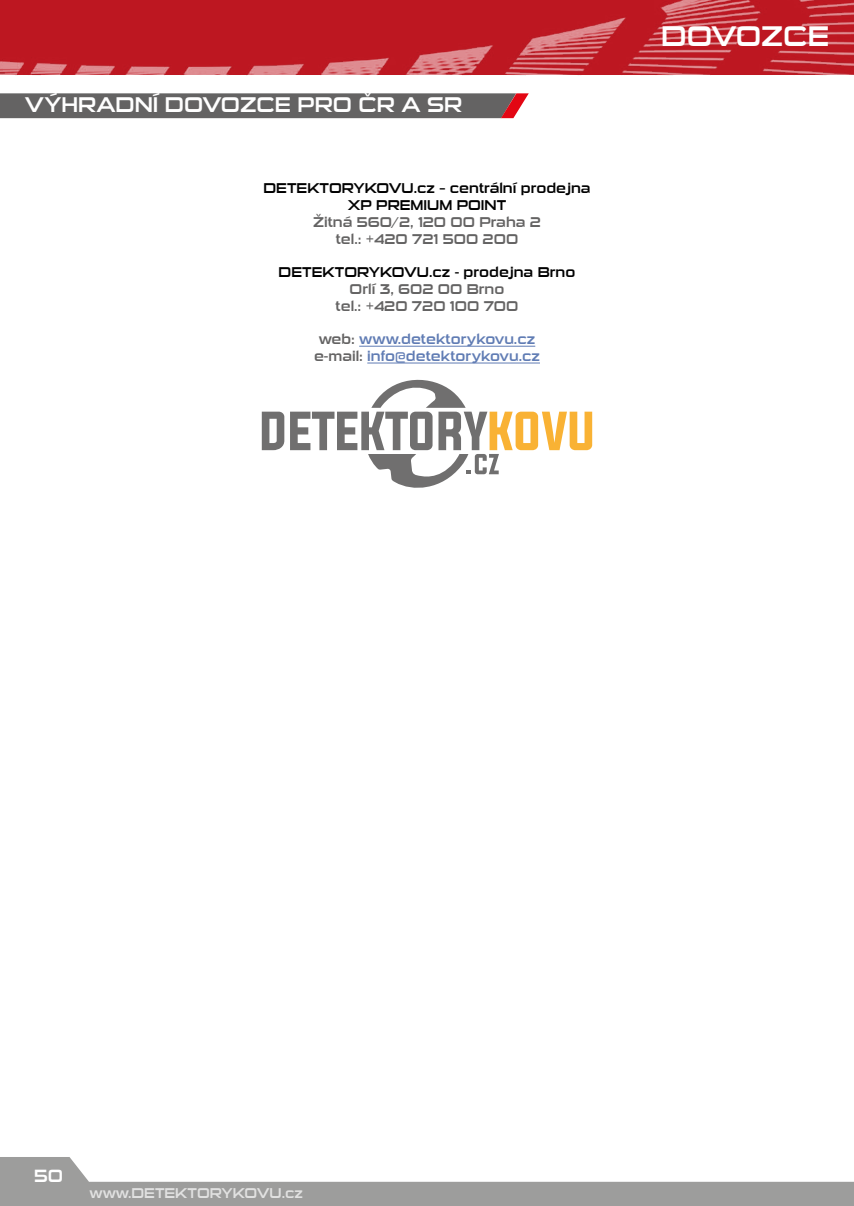
<style>
.page{position:relative;width:854px;height:1206px;background:#fff}
.page>*{position:absolute;margin:0;border:0;box-sizing:border-box;transform-origin:0 0}
.t1{font:28px "Sui Generis Rg";color:#fff}
.t2{font:21px "Sui Generis Rg";color:#fff}
.t3{font:17.5px "Sui Generis Rg";color:#fff}
.t4{font:14px/16.8px "Sui Generis Rg";color:#000;text-align:center}
.t5{font:14px/16.8px "Sui Generis Rg";color:#646363;text-align:center}
.t6{font:14px/16.8px "Sui Generis Rg";color:#607cb4;text-align:center}
.t7{font:14px "Sui Generis Rg";color:#fff}
.s1{color:#646363}
</style>
<div class="page">
<svg style="left:0;top:1157px;width:853px;height:48px;fill:#9d9d9c"></svg>
<img style="left:0;top:0;width:853px;height:75px">
<svg style="left:0;top:93px;width:528px;height:25px;background:#6a6465"></svg>
<hr style="left:359px;top:346px;width:176px;height:1px;background:#607cb4">
<hr style="left:367px;top:363px;width:173px;height:1px;background:#607cb4">
<svg style="left:262px;top:411px;width:22px;height:39px"></svg>
<svg style="left:290px;top:379px;width:302px;height:109px"></svg>
<h2 class="t2" style="left:25px;top:92px;width:439px">VÝHRADNÍ DOVOZCE PRO ČR A SR</h2>
<p class="t4" style="left:263px;top:180px;width:328px">DETEKTORYKOVU.cz – centrální prodejna<br>XP PREMIUM POINT</p>
<p class="t5" style="left:313px;top:214px;width:229px">Žitná 560/2, 120 00 Praha 2 tel.: +420 721 500 200</p>
<p class="t4" style="left:278px;top:264px;width:298px">DETEKTORYKOVU.cz - prodejna Brno</p>
<p class="t5" style="left:335px;top:281px;width:184px">Orlí 3, 602 00 Brno tel.: +420 720 100 700</p>
<p class="t6" style="left:314px;top:331px;width:227px"><span class="s1">web:</span> www.detektorykovu.cz <span class="s1">e-mail:</span> info@detektorykovu.cz</p>
<h1 class="t1" style="left:661px;top:20px;width:169px">DOVOZCE</h1>
<p class="t3" style="left:34px;top:1166px;width:31px">50</p>
<p class="t7" style="left:89px;top:1185px;width:215px">www.DETEKTORYKOVU.cz</p>
</div>
